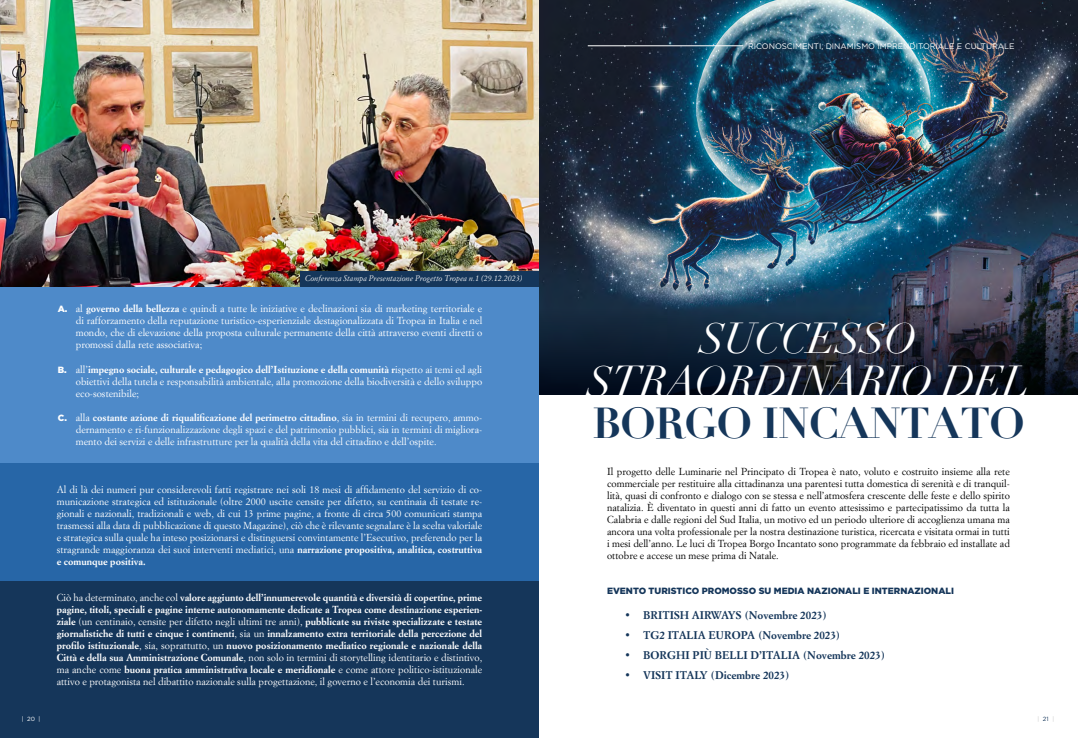
<style>
.page{position:relative;width:1078px;height:738px;background:#fff}
.page>*{position:absolute;margin:0;border:0;box-sizing:border-box;transform-origin:0 0}
.t1{font:italic 42.3px/42.3px "Didot";letter-spacing:-.02em;color:#fff;text-align:center}
.t2{font:700 42.3px "Didot";letter-spacing:-.02em;color:#15365a}
.t3{font:700 11px "Simoncini Garamond";color:#15365a}
.t4{font:10px/12px "Simoncini Garamond";color:#fff;text-align:justify}
.t5{font:700 10px/12px "Simoncini Garamond";color:#fff;text-align:justify}
.t6{font:10px/12px "Simoncini Garamond";color:#000;text-align:justify}
.t7{font:900 9px "Gotham";color:#15365a}
.t8{font:italic 8px "Simoncini Garamond";color:#fff}
.t9{font:8px "Gotham";color:#fff}
.t10{font:6px "Gotham";color:#fff}
.t11{font:6px "Gotham";color:#c6c6c6}
.s1{font-family:"Gotham";font-weight:900;font-size:9px}
.s2{font-weight:700}
.s3{font-weight:400}
.s4{color:#15365a}
</style>
<div class="page">
<img style="left:0;top:0;width:539px;height:287px">
<img style="left:539px;top:0;width:538px;height:241px">
<img style="left:539px;top:241px;width:538px;height:153px">
<div style="left:0;top:462px;width:539px;height:119px;background:#2766a7"></div>
<div style="left:0;top:581px;width:539px;height:156px;background:#15365a"></div>
<div style="left:0;top:287px;width:539px;height:175px;background:#4e8ac9"></div>
<hr style="left:587px;top:45px;width:156px;height:1px;background:#fff">
<div style="left:301px;top:271px;width:238px;height:16px;background:#15365a"></div>
<p class="t9" style="left:748px;top:41px;width:268px">RICONOSCIMENTI, DINAMISMO IMPRENDITORIALE E CULTURALE</p>
<p class="t8" style="left:305px;top:274px;width:219px">Conferenza Stampa Presentazione Progetto Tropea n.1 (29.12.2023)</p>
<p class="t4" style="left:76px;top:302px;width:408px;text-indent:-18px"><span class="s1">a.</span> al <span class="s2">governo della bellezza</span> e quindi a tutte le iniziative e declinazioni sia di marketing territoriale e di rafforzamento della reputazione turistico-esperienziale destagionalizzata di Tropea in Italia e nel mondo, che di elevazione della proposta culturale permanente della città attraverso eventi diretti o promossi dalla rete associativa;</p>
<p class="t4" style="left:76px;top:362px;width:408px;text-indent:-18px"><span class="s1">b.</span> all’<span class="s2">impegno sociale, culturale e pedagogico dell’Istituzione e della comunità r</span>ispetto ai temi ed agli obiettivi della tutela e responsabilità ambientale, alla promozione della biodiversità e dello sviluppo eco-sostenibile;</p>
<p class="t4" style="left:76px;top:410px;width:408px;text-indent:-18px"><span class="s1">c.</span> alla <span class="s2">costante azione di riqualificazione del perimetro cittadino</span>, sia in termini di recupero, ammo&shy;dernamento e ri-funzionalizzazione degli spazi e del patrimonio pubblici, sia in termini di migliora&shy;mento dei servizi e delle infrastrutture per la qualità della vita del cittadino e dell’ospite.</p>
<p class="t4" style="left:57px;top:482px;width:427px">Al di là dei numeri pur considerevoli fatti registrare nei soli 18 mesi di affidamento del servizio di co&shy;municazione strategica ed istituzionale (oltre 2000 uscite censite per difetto, su centinaia di testate re&shy;gionali e nazionali, tradizionali e web, di cui 13 prime pagine, a fronte di circa 500 comunicati stampa trasmessi alla data di pubblicazione di questo Magazine), ciò che è rilevante segnalare è la scelta valoriale e strategica sulla quale ha inteso posizionarsi e distinguersi convintamente l’Esecutivo, preferendo per la stragrande maggioranza dei suoi interventi mediatici, una <span class="s2">narrazione propositiva, analitica, costruttiva e comunque positiva.</span></p>
<p class="t5" style="left:57px;top:591px;width:427px"><span class="s3">Ciò ha determinato, anche col</span> valore aggiunto dell’innumerevole quantità e diversità di copertine, prime pagine, titoli, speciali e pagine interne autonomamente dedicate a Tropea come destinazione esperien&shy;ziale <span class="s3">(un centinaio, censite per difetto negli ultimi tre anni),</span> pubblicate su riviste specializzate e testate giornalistiche di tutti e cinque i continenti<span class="s3">, sia un</span> innalzamento extra territoriale della percezione del profilo istituzionale<span class="s3">, sia, soprattutto, un</span> nuovo posizionamento mediatico regionale e nazionale della Città e della sua Amministrazione Comunale<span class="s3">, non solo in termini di storytelling identitario e distintivo, ma anche come</span> buona pratica amministrativa locale e meridionale <span class="s3">e come attore politico-istituzionale attivo e protagonista nel dibattito nazionale sulla progettazione, il governo e l’economia dei turismi.</span></p>
<h1 class="t1" style="left:587px;top:317px;width:443px">SUCCESSO<br>STRAORDINARIO DEL</h1>
<h1 class="t2" style="left:592px;top:396px;width:433px">BORGO INCANTATO</h1>
<p class="t6" style="left:607px;top:464px;width:404px">Il progetto delle Luminarie nel Principato di Tropea è nato, voluto e costruito insieme alla rete commerciale per restituire alla cittadinanza una parentesi tutta domestica di serenità e di tranquil&shy;lità, quasi di confronto e dialogo con se stessa e nell’atmosfera crescente delle feste e dello spirito natalizia. È diventato in questi anni di fatto un evento attesissimo e partecipatissimo da tutta la Calabria e dalle regioni del Sud Italia, un motivo ed un periodo ulteriore di accoglienza umana ma ancora una volta professionale per la nostra destinazione turistica, ricercata e visitata ormai in tutti i mesi dell’anno. Le luci di Tropea Borgo Incantato sono programmate da febbraio ed installate ad ottobre e accese un mese prima di Natale.</p>
<p class="t7" style="left:607px;top:585px;width:348px">EVENTO TURISTICO PROMOSSO SU MEDIA NAZIONALI E INTERNAZIONALI</p>
<p class="t3" style="left:625px;top:608px;width:203px">• BRITISH AIRWAYS (Novembre 2023)</p>
<p class="t3" style="left:625px;top:628px;width:217px">• TG2 ITALIA EUROPA (Novembre 2023)</p>
<p class="t3" style="left:625px;top:647px;width:261px">• BORGHI PIÙ BELLI D’ITALIA (Novembre 2023)</p>
<p class="t3" style="left:625px;top:667px;width:166px">• VISIT ITALY (Dicembre 2023)</p>
<p class="t10" style="left:22px;top:714px;width:20px">| 20 |</p>
<p class="t11" style="left:1037px;top:714px;width:18px">| <span class="s4">21</span> |</p>
</div>
